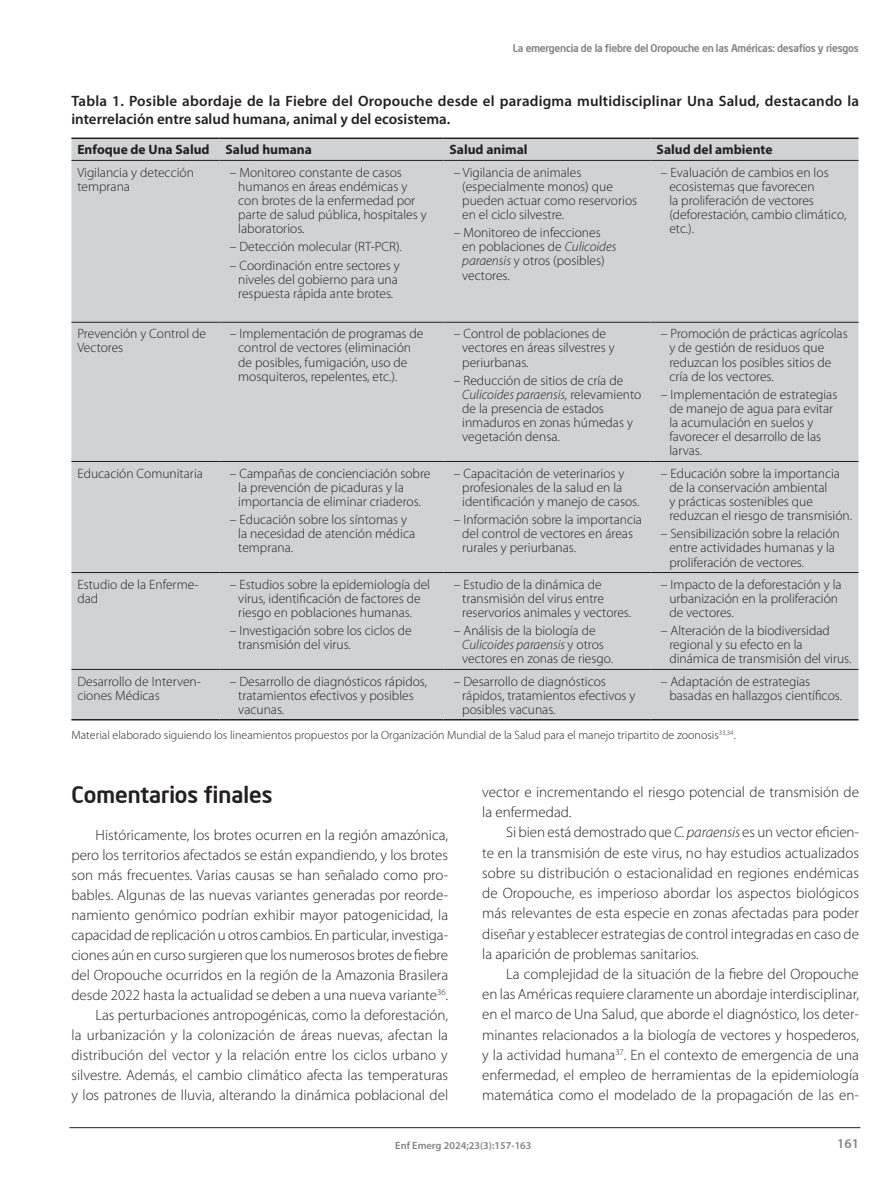
<style>
.page{position:relative;width:893px;height:1191px;background:#fff}
.page>*{position:absolute;margin:0;border:0;box-sizing:border-box;transform-origin:0 0}
.Subtítulo_1{font:500 22.5px "Neo Sans Intel";color:#231f20}
.C__de_texto{font:300 15px/20.2px "Myriad Pro";color:#231f20;text-align:justify}
.Titol_Tabla{font:600 15px/18px "Myriad Pro";letter-spacing:.015em;color:#231f20}
.Taula_OK{font:300 13.5px/14.1px "Myriad Pro";color:#231f20}
.Taula_OK-2{font:700 13.5px "Myriad Pro";color:#231f20}
.t1{font:600 13.5px "Myriad Pro";color:#808285}
.Peu_Taula{font:300 12px "Myriad Pro";color:#231f20}
.t2{font:500 10.5px "Neo Sans Intel";letter-spacing:-.02em;color:#808285}
.t3{font:600 10.5px "Myriad Pro";color:#808285}
.s1{font-style:italic}
</style>
<div class="page">
<hr style="left:69px;top:1127px;width:791px;height:1px;background:#231f20">
<div style="left:71px;top:139px;width:787px;height:580px;background:#d1d2d4"></div>
<hr style="left:71px;top:137px;width:149px;height:2px;background:#231f20">
<hr style="left:220px;top:137px;width:223px;height:2px;background:#231f20">
<hr style="left:443px;top:137px;width:208px;height:2px;background:#231f20">
<hr style="left:651px;top:137px;width:207px;height:2px;background:#231f20">
<hr style="left:71px;top:719px;width:149px;height:1px;background:#231f20">
<hr style="left:220px;top:719px;width:223px;height:1px;background:#231f20">
<hr style="left:443px;top:719px;width:208px;height:1px;background:#231f20">
<hr style="left:651px;top:719px;width:207px;height:1px;background:#231f20">
<hr style="left:71px;top:160px;width:149px;height:1px;background:#231f20">
<hr style="left:220px;top:160px;width:223px;height:1px;background:#231f20">
<hr style="left:443px;top:160px;width:208px;height:1px;background:#231f20">
<hr style="left:651px;top:160px;width:207px;height:1px;background:#231f20">
<hr style="left:71px;top:322px;width:149px;height:1px;background:#231f20">
<hr style="left:220px;top:322px;width:223px;height:1px;background:#231f20">
<hr style="left:443px;top:322px;width:208px;height:1px;background:#231f20">
<hr style="left:651px;top:322px;width:207px;height:1px;background:#231f20">
<hr style="left:71px;top:461px;width:149px;height:1px;background:#231f20">
<hr style="left:220px;top:461px;width:223px;height:1px;background:#231f20">
<hr style="left:443px;top:461px;width:208px;height:1px;background:#231f20">
<hr style="left:651px;top:461px;width:207px;height:1px;background:#231f20">
<hr style="left:71px;top:572px;width:149px;height:1px;background:#231f20">
<hr style="left:220px;top:572px;width:223px;height:1px;background:#231f20">
<hr style="left:443px;top:572px;width:208px;height:1px;background:#231f20">
<hr style="left:651px;top:572px;width:207px;height:1px;background:#231f20">
<hr style="left:71px;top:669px;width:149px;height:1px;background:#231f20">
<hr style="left:220px;top:669px;width:223px;height:1px;background:#231f20">
<hr style="left:443px;top:669px;width:208px;height:1px;background:#231f20">
<hr style="left:651px;top:669px;width:207px;height:1px;background:#231f20">
<p class="t2" style="left:513px;top:41px;width:348px">La emergencia de la fiebre del Oropouche en las Américas: desafíos y riesgos</p>
<p class="Titol_Tabla" style="left:71px;top:92px;width:789px">Tabla 1. Posible abordaje de la Fiebre del Oropouche desde el paradigma multidisciplinar Una Salud, destacando la interrelación entre salud humana, animal y del ecosistema.</p>
<p class="Taula_OK-2" style="left:77px;top:141px;width:134px">Enfoque de Una Salud</p>
<p class="Taula_OK-2" style="left:226px;top:141px;width:88px">Salud humana</p>
<p class="Taula_OK-2" style="left:449px;top:141px;width:80px">Salud animal</p>
<p class="Taula_OK-2" style="left:657px;top:141px;width:117px">Salud del ambiente</p>
<p class="Taula_OK" style="left:77px;top:165px;width:118px">Vigilancia y detección temprana</p>
<p class="Taula_OK" style="left:238px;top:165px;width:190px;text-indent:-9px">– Monitoreo constante de casos humanos en áreas endémicas y con brotes de la enfermedad por parte de salud pública, hospitales y laboratorios.</p>
<p class="Taula_OK" style="left:230px;top:240px;width:174px">– Detección molecular (RT-PCR).</p>
<p class="Taula_OK" style="left:230px;top:258px;width:171px;text-align:center">– Coordinación entre sectores y niveles del gobierno para una respuesta rápida ante brotes.</p>
<p class="Taula_OK" style="left:462px;top:165px;width:177px;text-indent:-9px">– Vigilancia de animales (especialmente monos) que pueden actuar como reservorios en el ciclo silvestre.</p>
<p class="Taula_OK" style="left:462px;top:225px;width:156px;text-indent:-9px">– Monitoreo de infecciones en poblaciones de <span class="s1">Culicoides paraensis</span> y otros (posibles) vectores.</p>
<p class="Taula_OK" style="left:669px;top:165px;width:179px;text-indent:-9px">– Evaluación de cambios en los ecosistemas que favorecen<br>la proliferación de vectores (deforestación, cambio climático, etc.).</p>
<p class="Taula_OK" style="left:77px;top:327px;width:130px">Prevención y Control de<br>Vectores</p>
<p class="Taula_OK" style="left:238px;top:327px;width:187px;text-indent:-9px">– Implementación de programas de control de vectores (eliminación de posibles, fumigación, uso de mosquiteros, repelentes, etc.).</p>
<p class="Taula_OK" style="left:462px;top:327px;width:154px;text-indent:-9px">– Control de poblaciones de vectores en áreas silvestres y periurbanas.</p>
<p class="Taula_OK" style="left:462px;top:373px;width:181px;text-indent:-9px">– Reducción de sitios de cría de<br><span class="s1">Culicoides paraensis,</span> relevamiento de la presencia de estados inmaduros en zonas húmedas y vegetación densa.</p>
<p class="Taula_OK" style="left:77px;top:466px;width:127px">Educación Comunitaria</p>
<p class="Taula_OK" style="left:238px;top:466px;width:194px;text-indent:-9px">– Campañas de concienciación sobre la prevención de picaduras y la importancia de eliminar criaderos.</p>
<p class="Taula_OK" style="left:238px;top:512px;width:178px;text-indent:-9px">– Educación sobre los síntomas y la necesidad de atención médica temprana.</p>
<p class="Taula_OK" style="left:77px;top:577px;width:123px">Estudio de la Enferme&shy;dad</p>
<p class="Taula_OK" style="left:238px;top:577px;width:193px;text-indent:-9px">– Estudios sobre la epidemiología del virus, identificación de factores de riesgo en poblaciones humanas.</p>
<p class="Taula_OK" style="left:238px;top:623px;width:175px;text-indent:-9px">– Investigación sobre los ciclos de transmisión del virus.</p>
<p class="Taula_OK" style="left:462px;top:466px;width:179px;text-indent:-9px">– Capacitación de veterinarios y profesionales de la salud en la identificación y manejo de casos.</p>
<p class="Taula_OK" style="left:462px;top:512px;width:181px;text-indent:-9px">– Información sobre la importancia del control de vectores en áreas rurales y periurbanas.</p>
<p class="Taula_OK" style="left:462px;top:577px;width:170px;text-indent:-9px">– Estudio de la dinámica de transmisión del virus entre reservorios animales y vectores.</p>
<p class="Taula_OK" style="left:462px;top:623px;width:152px;text-indent:-9px">– Análisis de la biología de<br><span class="s1">Culicoides paraensis</span> y otros vectores en zonas de riesgo.</p>
<p class="Taula_OK" style="left:669px;top:327px;width:180px;text-indent:-9px">– Promoción de prácticas agrícolas y de gestión de residuos que reduzcan los posibles sitios de cría de los vectores.</p>
<p class="Taula_OK" style="left:669px;top:387px;width:170px;text-indent:-9px">– Implementación de estrategias de manejo de agua para evitar la acumulación en suelos y favorecer el desarrollo de las larvas.</p>
<p class="Taula_OK" style="left:669px;top:466px;width:184px;text-indent:-9px">– Educación sobre la importancia de la conservación ambiental<br>y prácticas sostenibles que reduzcan el riesgo de transmisión.</p>
<p class="Taula_OK" style="left:669px;top:526px;width:172px;text-indent:-9px">– Sensibilización sobre la relación entre actividades humanas y la proliferación de vectores.</p>
<p class="Taula_OK" style="left:669px;top:577px;width:174px;text-indent:-9px">– Impacto de la deforestación y la urbanización en la proliferación de vectores.</p>
<p class="Taula_OK" style="left:669px;top:623px;width:184px;text-indent:-9px">– Alteración de la biodiversidad regional y su efecto en la dinámica de transmisión del virus.</p>
<p class="Taula_OK" style="left:77px;top:674px;width:125px">Desarrollo de Interven&shy;ciones Médicas</p>
<p class="Taula_OK" style="left:238px;top:674px;width:190px;text-indent:-9px">– Desarrollo de diagnósticos rápidos, tratamientos efectivos y posibles vacunas.</p>
<p class="Taula_OK" style="left:462px;top:674px;width:175px;text-indent:-9px">– Desarrollo de diagnósticos rápidos, tratamientos efectivos y posibles vacunas.</p>
<p class="Taula_OK" style="left:669px;top:674px;width:174px;text-indent:-9px">– Adaptación de estrategias basadas en hallazgos científicos.</p>
<p class="Peu_Taula" style="left:71px;top:728px;width:666px">Material elaborado siguiendo los lineamientos propuestos por la Organización Mundial de la Salud para el manejo tripartito de zoonosis<sup>33,34</sup>.</p>
<p class="Subtítulo_1" style="left:71px;top:780px;width:202px">Comentarios finales</p>
<p class="C__de_texto" style="left:71px;top:825px;width:378px;text-indent:24px">Históricamente, los brotes ocurren en la región amazónica, pero los territorios afectados se están expandiendo, y los brotes son más frecuentes. Varias causas se han señalado como pro&shy;bables. Algunas de las nuevas variantes generadas por reorde&shy;namiento genómico podrían exhibir mayor patogenicidad, la capacidad de replicación u otros cambios. En particular, investiga&shy;ciones aún en curso surgieren que los numerosos brotes de fiebre del Oropouche ocurridos en la región de la Amazonia Brasilera desde 2022 hasta la actualidad se deben a una nueva variante<sup>36</sup>.</p>
<p class="C__de_texto" style="left:71px;top:1005px;width:378px;text-indent:24px">Las perturbaciones antropogénicas, como la deforestación, la urbanización y la colonización de áreas nuevas, afectan la distribución del vector y la relación entre los ciclos urbano y silvestre. Además, el cambio climático afecta las temperaturas y los patrones de lluvia, alterando la dinámica poblacional del</p>
<p class="C__de_texto" style="left:482px;top:781px;width:378px">vector e incrementando el riesgo potencial de transmisión de la enfermedad.</p>
<p class="C__de_texto" style="left:482px;top:822px;width:378px;text-indent:24px">Si bien está demostrado que <span class="s1">C. paraensis</span> es un vector eficien&shy;te en la transmisión de este virus, no hay estudios actualizados sobre su distribución o estacionalidad en regiones endémicas de Oropouche, es imperioso abordar los aspectos biológicos más relevantes de esta especie en zonas afectadas para poder diseñar y establecer estrategias de control integradas en caso de la aparición de problemas sanitarios.</p>
<p class="C__de_texto" style="left:482px;top:963px;width:378px;text-indent:24px">La complejidad de la situación de la fiebre del Oropouche en las Américas requiere claramente un abordaje interdisciplinar, en el marco de Una Salud, que aborde el diagnóstico, los deter&shy;minantes relacionados a la biología de vectores y hospederos, y la actividad humana<sup>37</sup>. En el contexto de emergencia de una enfermedad, el empleo de herramientas de la epidemiología matemática como el modelado de la propagación de las en-</p>
<p class="t3" style="left:395px;top:1138px;width:138px">Enf Emerg 2024;23(3):157-163</p>
<p class="t1" style="left:837px;top:1135px;width:23px">161</p>
</div>
